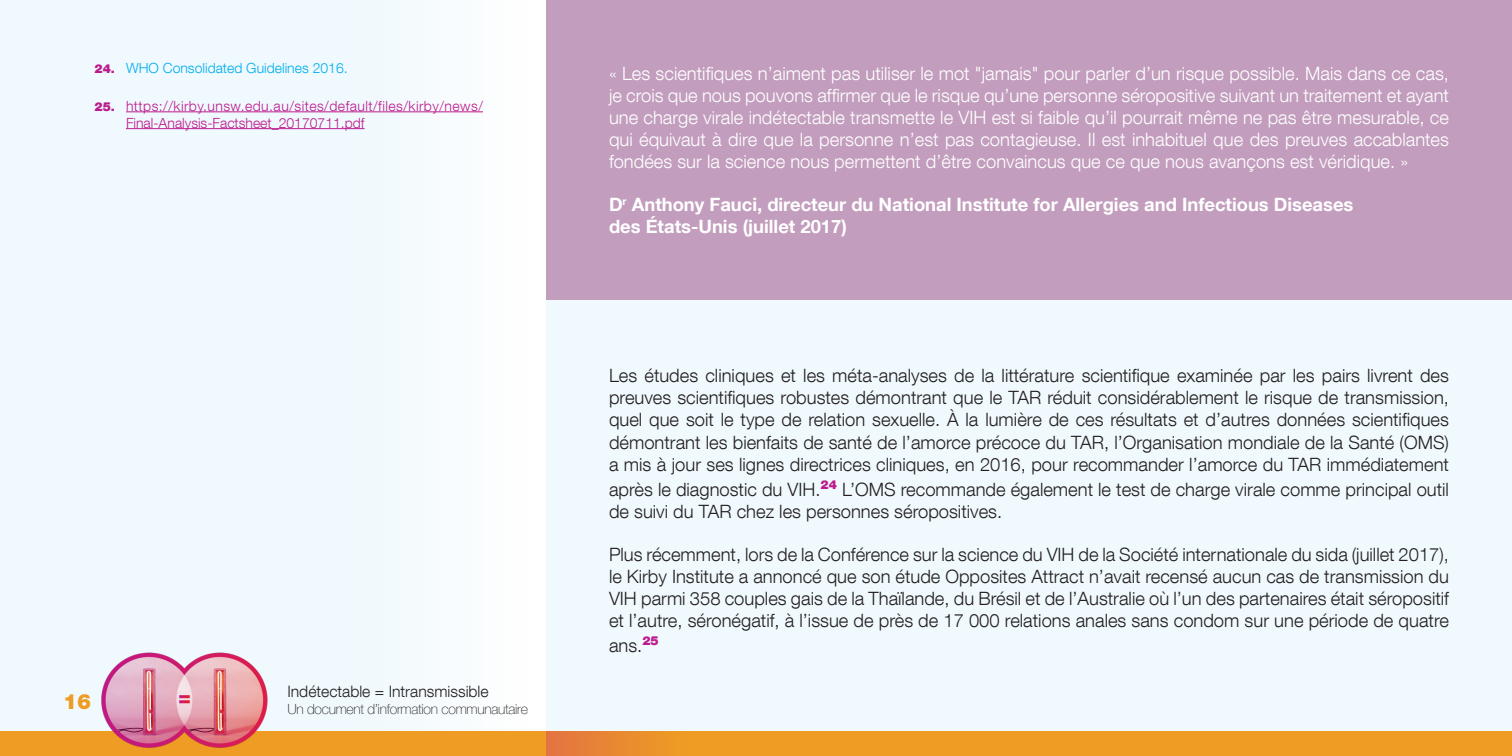
<style>
.page{position:relative;width:1512px;height:756px;background:#f0f9fd}
.page>*{position:absolute;margin:0;border:0;box-sizing:border-box;transform-origin:0 0}
.t1{font:900 21px "Helvetica Neue";color:#ee9c24}
.t2{font:300 18.38px/22.1px "Helvetica Neue LT Com";color:#231f20;text-align:justify}
.t3{font:300 18.38px/22.1px "Helvetica Neue LT Com";color:#fff;text-align:justify}
.t4{font:700 18.38px/22.1px "Helvetica Neue LT Com";color:#fff}
.t5{font:300 15.75px "Helvetica Neue LT Com";color:#231f20}
.t6{font:300 14px/16.8px "Helvetica Neue LT Com";letter-spacing:.035em;color:#bc1b8d}
.t7{font:100 14px "Helvetica Neue LT Com";letter-spacing:-.02em;color:#231f20}
.t8{font:300 14px "Helvetica Neue LT Com";color:#00aeef}
.s1{font-weight:900;font-size:12.25px;color:#bc1b8d}
.s2{font-weight:900;font-size:12.25px}
</style>
<div class="page">
<div style="left:342px;top:0;width:204px;height:756px;background:#f7fcfe"></div>
<div style="left:0;top:731px;width:1512px;height:25px;background:#ee9c24"></div>
<div style="left:546px;top:731px;width:143px;height:25px;background:linear-gradient(to right,#e37342,#ee9e22)"></div>
<img style="left:101px;top:652px;width:167px;height:96px">
<hr style="left:126px;top:111px;width:357px;height:1px;background:#bc1b8d">
<hr style="left:126px;top:128px;width:239px;height:1px;background:#bc1b8d">
<div style="left:546px;top:0;width:966px;height:299px;background:#c29dbd"></div>
<p class="t8" style="left:94px;top:59px;width:255px"><span class="s1">24.</span> WHO Consolidated Guidelines 2016.</p>
<p class="t6" style="left:126px;top:97px;width:359px;text-indent:-32px"><span class="s2">25.</span> https://kirby.unsw.edu.au/sites/default/files/kirby/news/<br>Final-Analysis-Factsheet_20170711.pdf</p>
<p class="t1" style="left:63px;top:689px;width:30px">16</p>
<p class="t5" style="left:287px;top:682px;width:203px">Indétectable = Intransmissible</p>
<p class="t7" style="left:287px;top:701px;width:242px">Un document d’information communautaire</p>
<p class="t3" style="left:609px;top:62px;width:842px">« Les scientifiques n’aiment pas utiliser le mot "jamais" pour parler d’un risque possible. Mais dans ce cas, je crois que nous pouvons affirmer que le risque qu’une personne séropositive suivant un traitement et ayant une charge virale indétectable transmette le VIH est si faible qu’il pourrait même ne pas être mesurable, ce qui équivaut à dire que la personne n’est pas contagieuse. Il est inhabituel que des preuves accablantes fondées sur la science nous permettent d’être convaincus que ce que nous avançons est véridique. »</p>
<p class="t4" style="left:609px;top:193px;width:746px">D<sup>r</sup> Anthony Fauci, directeur du National Institute for Allergies and Infectious Diseases des États-Unis (juillet 2017)</p>
<p class="t2" style="left:609px;top:364px;width:842px">Les études cliniques et les méta-analyses de la littérature scientifique examinée par les pairs livrent des preuves scientifiques robustes démontrant que le TAR réduit considérablement le risque de transmission, quel que soit le type de relation sexuelle. À la lumière de ces résultats et d’autres données scientifiques démontrant les bienfaits de santé de l’amorce précoce du TAR, l’Organisation mondiale de la Santé (OMS) a mis à jour ses lignes directrices cliniques, en 2016, pour recommander l’amorce du TAR immédiatement</p>
<p class="t2" style="left:609px;top:478px;width:842px">après le diagnostic du VIH.<sup>24</sup> L’OMS recommande également le test de charge virale comme principal outil de suivi du TAR chez les personnes séropositives.</p>
<p class="t2" style="left:609px;top:543px;width:842px">Plus récemment, lors de la Conférence sur la science du VIH de la Société internationale du sida (juillet 2017), le Kirby Institute a annoncé que son étude Opposites Attract n’avait recensé aucun cas de transmission du VIH parmi 358 couples gais de la Thaïlande, du Brésil et de l’Australie où l’un des partenaires était séropositif et l’autre, séronégatif, à l’issue de près de 17 000 relations anales sans condom sur une période de quatre</p>
<p class="t2" style="left:609px;top:634px;width:51px">ans.<sup>25</sup></p>
</div>
